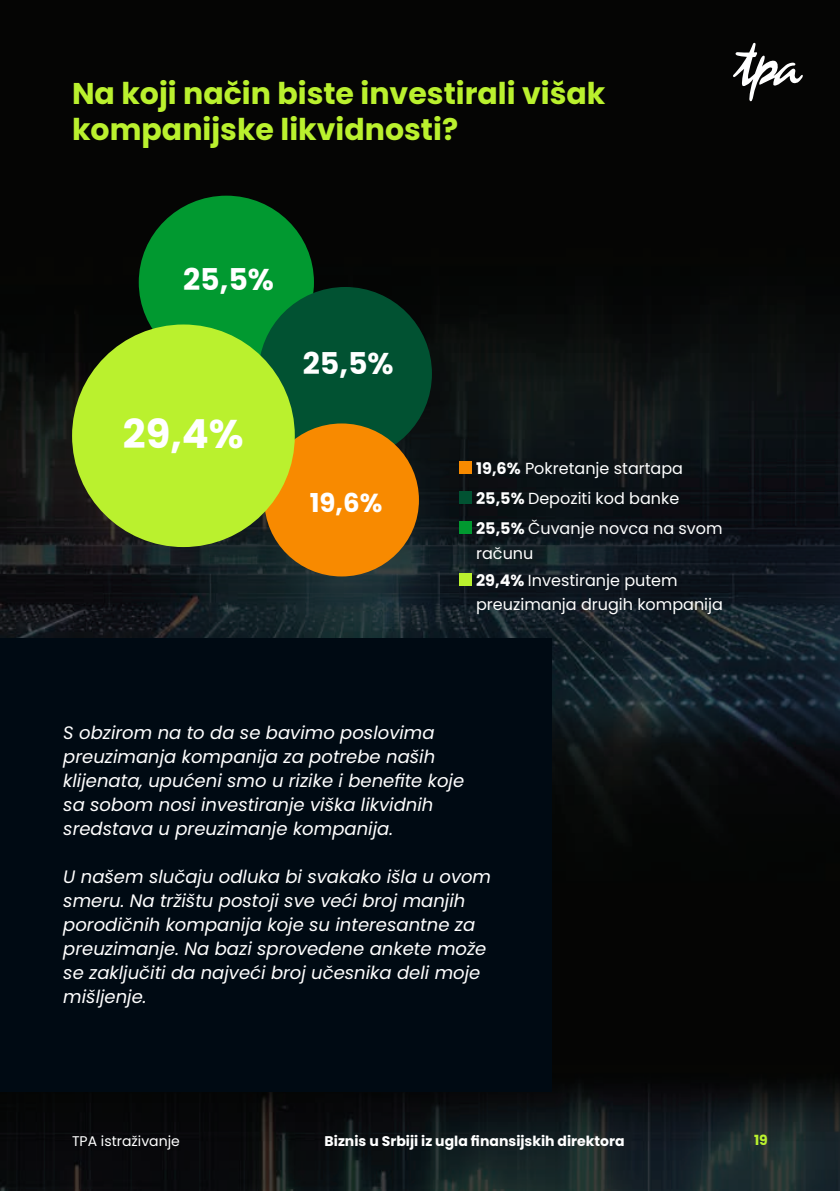
<style>
.page{position:relative;width:840px;height:1191px;background:#fff}
.page>*{position:absolute;margin:0;border:0;box-sizing:border-box;transform-origin:0 0}
.t1{font:700 40px "Poppins";color:#fff}
.t2{font:700 30px/36px "Poppins";color:#baf12e}
.t3{font:700 30px "Poppins";color:#fff}
.t4{font:700 26px "Poppins";color:#fff}
.t5{font:italic 18px/24px "Poppins";color:#fff}
.t6{font:16px/24px "Poppins";color:#fff}
.t7{font:700 14px "Poppins";color:#fff}
.t8{font:14px "Poppins";color:#fff}
.t9{font:700 14px "Poppins";color:#baf12e}
.s1{font-weight:700}
</style>
<div class="page">
<img style="left:0;top:0;width:839px;height:1191px">
<svg style="left:732px;top:42px;width:70px;height:60px"></svg>
<div style="left:458px;top:461px;width:13px;height:13px;background:#f88a00"></div>
<div style="left:458px;top:491px;width:13px;height:13px;background:#015232"></div>
<div style="left:458px;top:521px;width:13px;height:13px;background:#019930"></div>
<div style="left:458px;top:573px;width:13px;height:13px;background:#baf12e"></div>
<div style="left:139px;top:196px;width:175px;height:173px;background:#019930;border-radius:50%"></div>
<div style="left:258px;top:287px;width:173px;height:173px;background:#015232;border-radius:50%"></div>
<div style="left:264px;top:423px;width:154px;height:153px;background:#f88a00;border-radius:50%"></div>
<div style="left:0;top:638px;width:551px;height:453px;background:#000a13"></div>
<div style="left:72px;top:324px;width:222px;height:223px;background:#baf12e;border-radius:50%"></div>
<p class="t2" style="left:72px;top:75px;width:534px">Na koji način biste investirali višak kompanijske likvidnosti?</p>
<p class="t3" style="left:183px;top:262px;width:92px">25,5%</p>
<p class="t1" style="left:123px;top:411px;width:122px">29,4%</p>
<p class="t3" style="left:302px;top:346px;width:92px">25,5%</p>
<p class="t4" style="left:309px;top:488px;width:74px">19,6%</p>
<p class="t6" style="left:476px;top:457px;width:208px"><span class="s1">19,6%</span> Pokretanje startapa</p>
<p class="t6" style="left:476px;top:487px;width:204px"><span class="s1">25,5%</span> Depoziti kod banke</p>
<p class="t6" style="left:476px;top:517px;width:248px"><span class="s1">25,5%</span> Čuvanje novca na svom računu</p>
<p class="t6" style="left:476px;top:568px;width:248px"><span class="s1">29,4%</span> Investiranje putem preuzimanja drugih kompanija</p>
<p class="t5" style="left:63px;top:721px;width:402px">S obzirom na to da se bavimo poslovima preuzimanja kompanija za potrebe naših klijenata, upućeni smo u rizike i benefite koje sa sobom nosi investiranje viška likvidnih sredstava u preuzimanje kompanija.</p>
<p class="t5" style="left:63px;top:865px;width:429px">U našem slučaju odluka bi svakako išla u ovom smeru. Na tržištu postoji sve veći broj manjih porodičnih kompanija koje su interesantne za preuzimanje. Na bazi sprovedene ankete može se zaključiti da najveći broj učesnika deli moje mišljenje.</p>
<p class="t8" style="left:72px;top:1133px;width:109px">TPA istraživanje</p>
<p class="t7" style="left:324px;top:1133px;width:301px">Biznis u Srbiji iz ugla finansijskih direktora</p>
<p class="t9" style="left:753px;top:1131px;width:15px">19</p>
</div>
